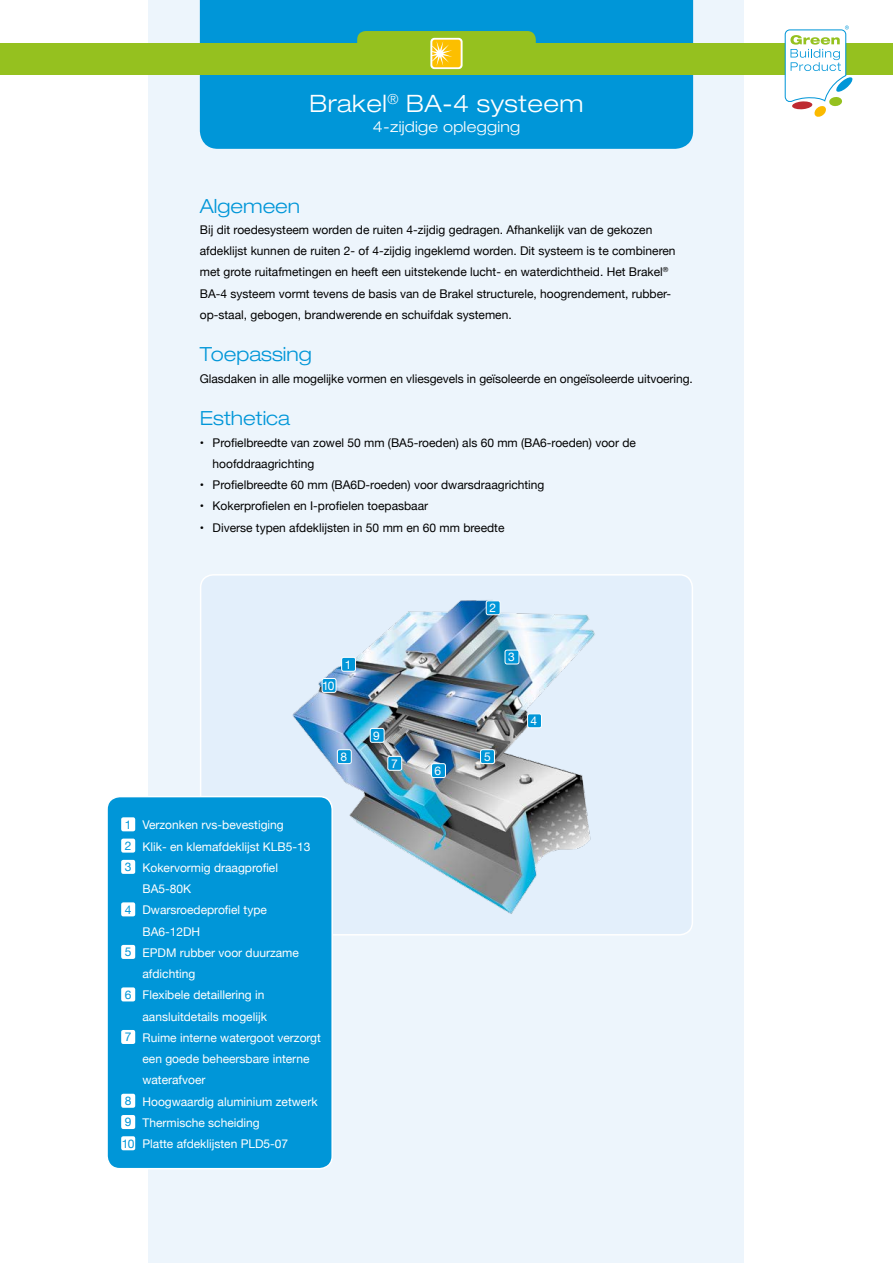
<style>
.page{position:relative;width:893px;height:1263px;background:#fff}
.page>*{position:absolute;margin:0;border:0;box-sizing:border-box;transform-origin:0 0}
.t1{font:300 expanded 24px "Helvetica Neue";letter-spacing:.02em;color:#fff}
.t2{font:300 expanded 19.5px "Helvetica Neue";color:#0096d8}
.t3{font:300 expanded 15px "Helvetica Neue";letter-spacing:.02em;color:#fff}
.t4{font:12px/21.3px "Helvetica Neue";color:#000}
.t5{font:12px "Helvetica Neue";color:#fff}
.s1{color:#0096d8}
</style>
<div class="page">
<div style="left:149px;top:0;width:595px;height:1263px;background:#edf5fc"></div>
<div style="left:200px;top:0;width:493px;height:149px;background:#0096d8"></div>
<div style="left:0;top:43px;width:893px;height:32px;background:#95c11f"></div>
<svg style="left:785px;top:26px;width:67px;height:91px"></svg>
<div style="left:430px;top:38px;width:33px;height:31px;background:#fff;border-radius:4px"></div>
<svg style="left:357px;top:31px;width:179px;height:37px"></svg>
<img style="left:203px;top:577px;width:489px;height:358px">
<div style="left:200px;top:574px;width:493px;height:361px;border:2px solid #fff;border-radius:13px"></div>
<div style="left:342px;top:657px;width:14px;height:14px;background:#0096d8;border-radius:2px"></div>
<div style="left:341px;top:657px;width:15px;height:15px;border:1px solid #fff;border-radius:2px"></div>
<div style="left:322px;top:678px;width:14px;height:14px;background:#0096d8;border-radius:2px"></div>
<div style="left:322px;top:678px;width:14px;height:15px;border:1px solid #fff;border-radius:2px"></div>
<div style="left:486px;top:601px;width:14px;height:14px;background:#0096d8;border-radius:2px"></div>
<div style="left:486px;top:600px;width:14px;height:15px;border:1px solid #fff;border-radius:2px"></div>
<div style="left:505px;top:650px;width:14px;height:14px;background:#0096d8;border-radius:2px"></div>
<div style="left:505px;top:650px;width:14px;height:14px;border:1px solid #fff;border-radius:2px"></div>
<div style="left:528px;top:714px;width:13px;height:14px;background:#0096d8;border-radius:2px"></div>
<div style="left:527px;top:713px;width:15px;height:15px;border:1px solid #fff;border-radius:2px"></div>
<div style="left:480px;top:750px;width:14px;height:14px;background:#0096d8;border-radius:2px"></div>
<div style="left:480px;top:749px;width:15px;height:15px;border:1px solid #fff;border-radius:2px"></div>
<div style="left:431px;top:764px;width:14px;height:13px;background:#0096d8;border-radius:2px"></div>
<div style="left:431px;top:763px;width:15px;height:15px;border:1px solid #fff;border-radius:2px"></div>
<div style="left:388px;top:756px;width:14px;height:14px;background:#0096d8;border-radius:2px"></div>
<div style="left:387px;top:756px;width:15px;height:15px;border:1px solid #fff;border-radius:2px"></div>
<div style="left:370px;top:728px;width:14px;height:14px;background:#0096d8;border-radius:2px"></div>
<div style="left:370px;top:728px;width:14px;height:15px;border:1px solid #fff;border-radius:2px"></div>
<div style="left:337px;top:750px;width:14px;height:14px;background:#0096d8;border-radius:2px"></div>
<div style="left:337px;top:749px;width:15px;height:15px;border:1px solid #fff;border-radius:2px"></div>
<div style="left:107px;top:796px;width:225px;height:373px;background:#0096d8;border-radius:13px"></div>
<div style="left:106px;top:796px;width:227px;height:373px;border:2px solid #fff;border-radius:13px"></div>
<div style="left:121px;top:817px;width:14px;height:14px;background:#fff;border-radius:2px"></div>
<div style="left:121px;top:838px;width:14px;height:15px;background:#fff;border-radius:2px"></div>
<div style="left:121px;top:860px;width:14px;height:14px;background:#fff;border-radius:2px"></div>
<div style="left:121px;top:902px;width:14px;height:14px;background:#fff;border-radius:2px"></div>
<div style="left:121px;top:945px;width:14px;height:14px;background:#fff;border-radius:2px"></div>
<div style="left:121px;top:987px;width:14px;height:14px;background:#fff;border-radius:2px"></div>
<div style="left:121px;top:1030px;width:14px;height:14px;background:#fff;border-radius:2px"></div>
<div style="left:121px;top:1094px;width:14px;height:14px;background:#fff;border-radius:2px"></div>
<div style="left:121px;top:1115px;width:14px;height:14px;background:#fff;border-radius:2px"></div>
<div style="left:121px;top:1136px;width:14px;height:14px;background:#fff;border-radius:2px"></div>
<h1 class="t1" style="left:310px;top:89px;width:275px">Brakel<sup>®</sup> BA-4 systeem</h1>
<p class="t3" style="left:373px;top:118px;width:149px">4-zijdige oplegging</p>
<h2 class="t2" style="left:200px;top:194px;width:102px">Algemeen</h2>
<p class="t4" style="left:200px;top:220px;width:477px">Bij dit roedesysteem worden de ruiten 4-zijdig gedragen. Afhankelijk van de gekozen afdeklijst kunnen de ruiten 2- of 4-zijdig ingeklemd worden. Dit systeem is te combineren met grote ruitafmetingen en heeft een uitstekende lucht- en waterdichtheid. Het Brakel<sup>® </sup>BA-4 systeem vormt tevens de basis van de Brakel structurele, hoogrendement, rubber&shy;op-staal, gebogen, brandwerende en schuifdak systemen.</p>
<h2 class="t2" style="left:200px;top:343px;width:113px">Toepassing</h2>
<p class="t4" style="left:200px;top:368px;width:494px">Glasdaken in alle mogelijke vormen en vliesgevels in geïsoleerde en ongeïsoleerde uitvoering.</p>
<h2 class="t2" style="left:200px;top:407px;width:92px">Esthetica</h2>
<p class="t4" style="left:213px;top:432px;width:425px;text-indent:-13px">• Profielbreedte van zowel 50 mm (BA5-roeden) als 60 mm (BA6-roeden) voor de hoofddraagrichting</p>
<p class="t4" style="left:200px;top:475px;width:346px">• Profielbreedte 60 mm (BA6D-roeden) voor dwarsdraagrichting</p>
<p class="t4" style="left:200px;top:496px;width:230px">• Kokerprofielen en I-profielen toepasbaar</p>
<p class="t4" style="left:200px;top:517px;width:306px">• Diverse typen afdeklijsten in 50 mm en 60 mm breedte</p>
<p class="t5" style="left:322px;top:677px;width:14px">10</p>
<p class="t5" style="left:345px;top:656px;width:8px">1</p>
<p class="t5" style="left:340px;top:748px;width:8px">8</p>
<p class="t5" style="left:125px;top:816px;width:160px"><span class="s1">1</span> Verzonken rvs-bevestiging</p>
<p class="t5" style="left:125px;top:837px;width:187px"><span class="s1">2</span> Klik- en klemafdeklijst KLB5-13</p>
<p class="t5" style="left:125px;top:859px;width:155px"><span class="s1">3</span> Kokervormig draagprofiel</p>
<p class="t5" style="left:142px;top:880px;width:50px">BA5-80K</p>
<p class="t5" style="left:125px;top:901px;width:144px"><span class="s1">4</span> Dwarsroedeprofiel type</p>
<p class="t5" style="left:142px;top:923px;width:59px">BA6-12DH</p>
<p class="t5" style="left:125px;top:944px;width:176px"><span class="s1">5</span> EPDM rubber voor duurzame</p>
<p class="t5" style="left:142px;top:965px;width:54px">afdichting</p>
<p class="t5" style="left:125px;top:986px;width:141px"><span class="s1">6</span> Flexibele detaillering in</p>
<p class="t5" style="left:142px;top:1008px;width:126px">aansluitdetails mogelijk</p>
<p class="t5" style="left:125px;top:1029px;width:197px"><span class="s1">7</span> Ruime interne watergoot verzorgt</p>
<p class="t5" style="left:142px;top:1050px;width:169px">een goede beheersbare interne</p>
<p class="t5" style="left:142px;top:1071px;width:65px">waterafvoer</p>
<p class="t5" style="left:125px;top:1093px;width:194px"><span class="s1">8</span> Hoogwaardig aluminium zetwerk</p>
<p class="t5" style="left:125px;top:1114px;width:136px"><span class="s1">9</span> Thermische scheiding</p>
<p class="t5" style="left:122px;top:1135px;width:168px"><span class="s1">10</span> Platte afdeklijsten PLD5-07</p>
<p class="t5" style="left:373px;top:727px;width:8px">9</p>
<p class="t5" style="left:391px;top:755px;width:8px">7</p>
<p class="t5" style="left:435px;top:762px;width:8px">6</p>
<p class="t5" style="left:490px;top:599px;width:8px">2</p>
<p class="t5" style="left:508px;top:648px;width:8px">3</p>
<p class="t5" style="left:484px;top:748px;width:8px">5</p>
<p class="t5" style="left:531px;top:712px;width:8px">4</p>
</div>
